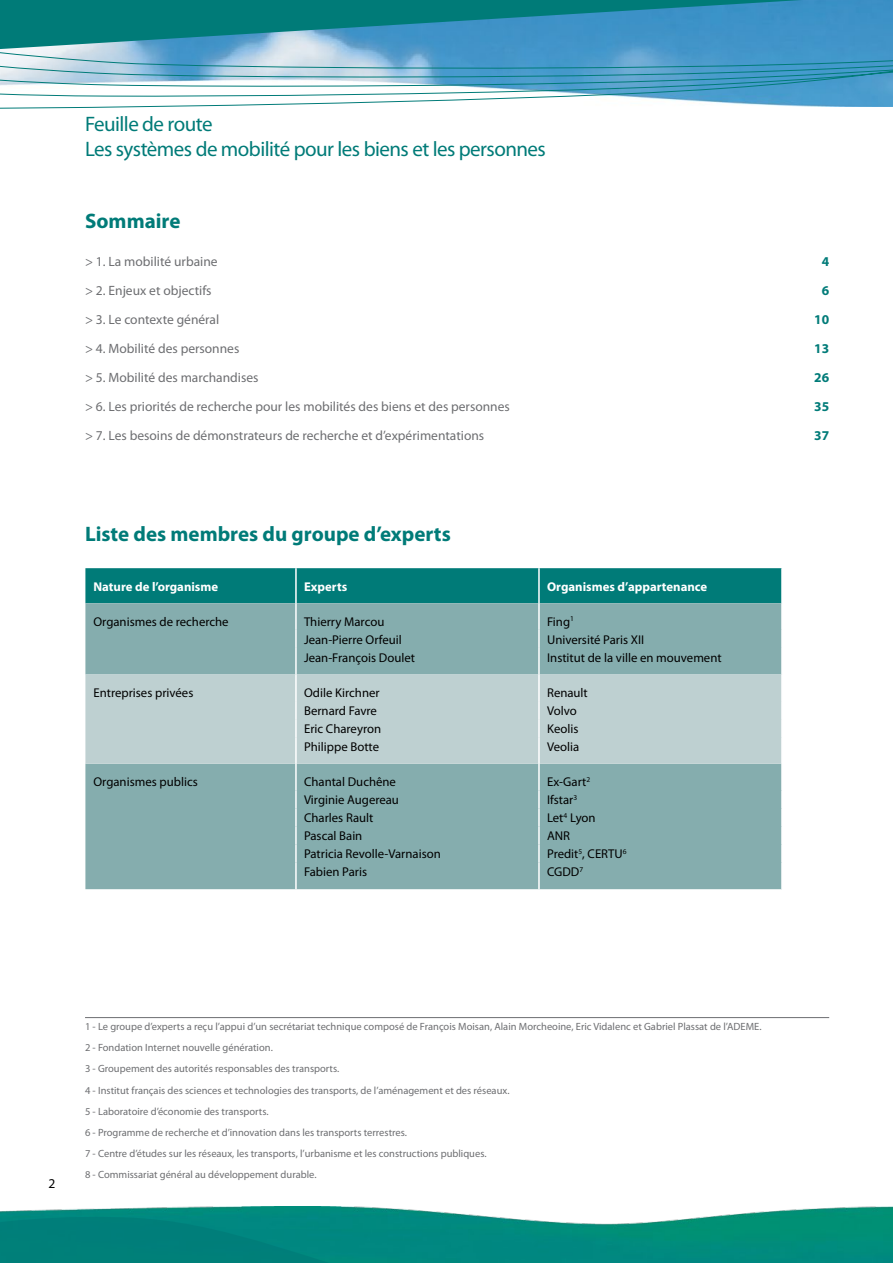
<style>
.page{position:relative;width:893px;height:1263px;background:#fff}
.page>*{position:absolute;margin:0;border:0;box-sizing:border-box;transform-origin:0 0}
.t1{font:21px/25.2px "Myriad Pro";letter-spacing:-.025em;color:#007b78}
.t2{font:700 21px "Myriad Pro";color:#007b78}
.t3{font:13.5px "Myriad Pro";color:#6d6e71}
.t4{font:700 13.5px "Myriad Pro";color:#007b78}
.t5{font:13.5px "Myriad Pro";color:#000}
.t6{font:12.75px "Myriad Pro";color:#000}
.t7{font:700 12.75px "Myriad Pro";color:#fff}
.t8{font:10.5px/21.1px "Myriad Pro";color:#6d6e71}
</style>
<div class="page">
<img style="left:0;top:1207px;width:893px;height:8px">
<svg style="left:0;top:1215px;width:893px;height:48px"></svg>
<svg style="left:0;top:50px;width:893px;height:59px"></svg>
<div style="left:85px;top:568px;width:696px;height:35px;background:#007b78"></div>
<div style="left:85px;top:603px;width:696px;height:286px;background:#85adae"></div>
<div style="left:85px;top:674px;width:696px;height:90px;background:#bed0d1"></div>
<hr style="left:295px;top:568px;width:2px;height:35px;background:#fff">
<hr style="left:538px;top:568px;width:2px;height:35px;background:#fff">
<hr style="left:295px;top:603px;width:2px;height:27px;background:#fff">
<hr style="left:538px;top:603px;width:2px;height:27px;background:#fff">
<svg style="left:295px;top:630px;width:2px;height:18px"></svg>
<svg style="left:538px;top:630px;width:2px;height:18px"></svg>
<hr style="left:295px;top:648px;width:2px;height:26px;background:#fff">
<hr style="left:538px;top:648px;width:2px;height:26px;background:#fff">
<hr style="left:295px;top:674px;width:2px;height:27px;background:#fff">
<hr style="left:538px;top:674px;width:2px;height:27px;background:#fff">
<svg style="left:295px;top:701px;width:2px;height:36px"></svg>
<svg style="left:538px;top:701px;width:2px;height:36px"></svg>
<hr style="left:295px;top:737px;width:2px;height:27px;background:#fff">
<hr style="left:538px;top:737px;width:2px;height:27px;background:#fff">
<hr style="left:295px;top:764px;width:2px;height:26px;background:#fff">
<hr style="left:538px;top:764px;width:2px;height:26px;background:#fff">
<svg style="left:295px;top:790px;width:2px;height:73px"></svg>
<svg style="left:538px;top:790px;width:2px;height:73px"></svg>
<hr style="left:295px;top:863px;width:2px;height:26px;background:#fff">
<hr style="left:538px;top:863px;width:2px;height:26px;background:#fff">
<svg style="left:781px;top:630px;width:1px;height:18px"></svg>
<svg style="left:781px;top:701px;width:1px;height:36px"></svg>
<svg style="left:781px;top:790px;width:1px;height:73px"></svg>
<hr style="left:85px;top:1017px;width:744px;height:1px;background:#6d6e71">
<svg style="left:0;top:0;width:893px;height:50px"></svg>
<h1 class="t1" style="left:85px;top:111px;width:462px">Feuille de route<br>Les systèmes de mobilité pour les biens et les personnes</h1>
<h1 class="t2" style="left:85px;top:208px;width:97px">Sommaire</h1>
<p class="t3" style="left:85px;top:253px;width:134px">&gt; 1. La mobilité urbaine</p>
<p class="t4" style="left:822px;top:252px;width:9px">4</p>
<p class="t3" style="left:85px;top:282px;width:128px">&gt; 2. Enjeux et objectifs</p>
<p class="t4" style="left:822px;top:281px;width:9px">6</p>
<p class="t3" style="left:85px;top:311px;width:136px">&gt; 3. Le contexte général</p>
<p class="t4" style="left:814px;top:310px;width:16px">10</p>
<p class="t3" style="left:85px;top:340px;width:156px">&gt; 4. Mobilité des personnes</p>
<p class="t4" style="left:814px;top:339px;width:16px">13</p>
<p class="t3" style="left:85px;top:369px;width:175px">&gt; 5. Mobilité des marchandises</p>
<p class="t4" style="left:814px;top:368px;width:16px">26</p>
<p class="t3" style="left:85px;top:398px;width:426px">&gt; 6. Les priorités de recherche pour les mobilités des biens et des personnes</p>
<p class="t4" style="left:814px;top:397px;width:16px">35</p>
<p class="t3" style="left:85px;top:427px;width:401px">&gt; 7. Les besoins de démonstrateurs de recherche et d’expérimentations</p>
<p class="t4" style="left:814px;top:426px;width:16px">37</p>
<h1 class="t2" style="left:85px;top:520px;width:367px">Liste des membres du groupe d’experts</h1>
<p class="t7" style="left:94px;top:578px;width:126px">Nature de l’organisme</p>
<p class="t7" style="left:304px;top:578px;width:45px">Experts</p>
<p class="t7" style="left:547px;top:578px;width:162px">Organismes d’appartenance</p>
<p class="t6" style="left:94px;top:613px;width:137px">Organismes de recherche</p>
<p class="t6" style="left:304px;top:613px;width:82px">Thierry Marcou</p>
<p class="t6" style="left:547px;top:613px;width:28px">Fing<sup>1</sup></p>
<p class="t6" style="left:304px;top:631px;width:99px">Jean-Pierre Orfeuil</p>
<p class="t6" style="left:547px;top:631px;width:99px">Université Paris XII</p>
<p class="t6" style="left:304px;top:650px;width:112px">Jean-François Doulet</p>
<p class="t6" style="left:547px;top:650px;width:176px">Institut de la ville en mouvement</p>
<p class="t6" style="left:94px;top:685px;width:101px">Entreprises privées</p>
<p class="t6" style="left:304px;top:685px;width:77px">Odile Kirchner</p>
<p class="t6" style="left:547px;top:685px;width:42px">Renault</p>
<p class="t6" style="left:304px;top:703px;width:74px">Bernard Favre</p>
<p class="t6" style="left:547px;top:703px;width:31px">Volvo</p>
<p class="t6" style="left:304px;top:721px;width:79px">Eric Chareyron</p>
<p class="t6" style="left:547px;top:721px;width:33px">Keolis</p>
<p class="t6" style="left:304px;top:739px;width:77px">Philippe Botte</p>
<p class="t6" style="left:547px;top:739px;width:34px">Veolia</p>
<p class="t6" style="left:94px;top:774px;width:106px">Organismes publics</p>
<p class="t6" style="left:304px;top:774px;width:93px">Chantal Duchêne</p>
<p class="t6" style="left:547px;top:774px;width:45px">Ex-Gart<sup>2</sup></p>
<p class="t6" style="left:304px;top:792px;width:96px">Virginie Augereau</p>
<p class="t6" style="left:547px;top:792px;width:32px">Ifstar<sup>3</sup></p>
<p class="t6" style="left:304px;top:810px;width:71px">Charles Rault</p>
<p class="t6" style="left:547px;top:810px;width:50px">Let<sup>4</sup> Lyon</p>
<p class="t6" style="left:304px;top:828px;width:60px">Pascal Bain</p>
<p class="t6" style="left:547px;top:828px;width:25px">ANR</p>
<p class="t6" style="left:304px;top:846px;width:138px">Patricia Revolle-Varnaison</p>
<p class="t6" style="left:547px;top:846px;width:81px">Predit<sup>5</sup>, CERTU<sup>6</sup></p>
<p class="t6" style="left:304px;top:864px;width:65px">Fabien Paris</p>
<p class="t6" style="left:547px;top:864px;width:38px">CGDD<sup>7</sup></p>
<p class="t5" style="left:48px;top:1175px;width:8px">2</p>
<p class="t8" style="left:85px;top:1016px;width:678px">1 - Le groupe d’experts a reçu l’appui d’un secrétariat technique composé de François Moisan, Alain Morcheoine, Eric Vidalenc et Gabriel Plassat de l’ADEME.<br>2 - Fondation Internet nouvelle génération.<br>3 - Groupement des autorités responsables des transports.<br>4 - Institut français des sciences et technologies des transports, de l’aménagement et des réseaux.<br>5 - Laboratoire d’économie des transports.<br>6 - Programme de recherche et d’innovation dans les transports terrestres.<br>7 - Centre d’études sur les réseaux, les transports, l’urbanisme et les constructions publiques.<br>8 - Commissariat général au développement durable.</p>
</div>
